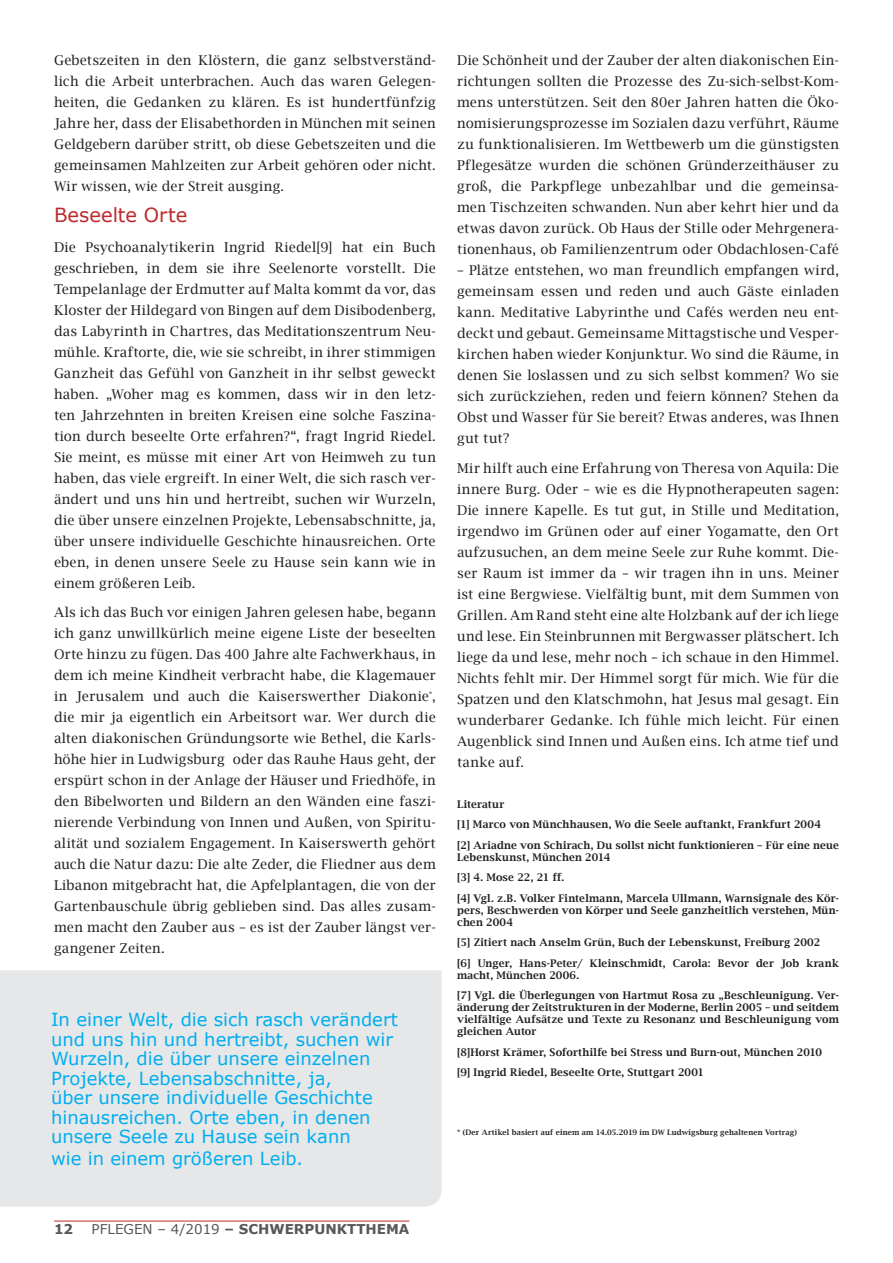
<style>
.page{position:relative;width:893px;height:1263px;background:#fff}
.page>*{position:absolute;margin:0;border:0;box-sizing:border-box;transform-origin:0 0}
.t1{font:19.5px "Verdana";color:#bd2a2d}
.t2{font:18px/19.5px "Verdana";color:#00aeef}
.t3{font:13.5px/21px "Lucida Bright";letter-spacing:.015em;color:#231f20;text-align:justify}
.t4{font:700 13.5px "Verdana";color:#57585a}
.t5{font:600 10.5px/20.5px "Lucida Bright";letter-spacing:.02em;color:#231f20}
.t6{font:600 7.5px "Lucida Bright";letter-spacing:.02em;color:#231f20}
.s1{font-weight:400}
</style>
<div class="page">
<hr style="left:54px;top:1221px;width:355px;height:1px;background:#bd2a2d">
<div style="left:0;top:970px;width:442px;height:236px;background:#e6e7e9"></div>
<p class="t3" style="left:54px;top:50px;width:383px">Gebetszeiten in den Klöstern, die ganz selbstverständ&shy;lich die Arbeit unterbrachen. Auch das waren Gelegen&shy;heiten, die Gedanken zu klären. Es ist hundertfünfzig Jahre her, dass der Elisabethorden in München mit seinen Geldgebern darüber stritt, ob diese Gebetszeiten und die gemeinsamen Mahlzeiten zur Arbeit gehören oder nicht.<br>Wir wissen, wie der Streit ausging.</p>
<h1 class="t1" style="left:54px;top:202px;width:135px">Beseelte Orte</h1>
<p class="t3" style="left:54px;top:236px;width:383px">Die Psychoanalytikerin Ingrid Riedel[9] hat ein Buch geschrieben, in dem sie ihre Seelenorte vorstellt. Die Tempelanlage der Erdmutter auf Malta kommt da vor, das Kloster der Hildegard von Bingen auf dem Disibodenberg, das Labyrinth in Chartres, das Meditationszentrum Neu&shy;mühle. Kraftorte, die, wie sie schreibt, in ihrer stimmigen Ganzheit das Gefühl von Ganzheit in ihr selbst geweckt haben. „Woher mag es kommen, dass wir in den letz&shy;ten Jahrzehnten in breiten Kreisen eine solche Faszina&shy;tion durch beseelte Orte erfahren?“, fragt Ingrid Riedel.<br>Sie meint, es müsse mit einer Art von Heimweh zu tun haben, das viele ergreift. In einer Welt, die sich rasch ver&shy;ändert und uns hin und hertreibt, suchen wir Wurzeln, die über unsere einzelnen Projekte, Lebensabschnitte, ja, über unsere individuelle Geschichte hinausreichen. Orte eben, in denen unsere Seele zu Hause sein kann wie in einem größeren Leib.</p>
<p class="t3" style="left:54px;top:602px;width:383px">Als ich das Buch vor einigen Jahren gelesen habe, begann ich ganz unwillkürlich meine eigene Liste der beseelten Orte hinzu zu fügen. Das 400 Jahre alte Fachwerkhaus, in dem ich meine Kindheit verbracht habe, die Klagemauer in Jerusalem und auch die Kaiserswerther Diakonie<sup>*</sup>, die mir ja eigentlich ein Arbeitsort war. Wer durch die alten diakonischen Gründungsorte wie Bethel, die Karls&shy;höhe hier in Ludwigsburg oder das Rauhe Haus geht, der erspürt schon in der Anlage der Häuser und Friedhöfe, in den Bibelworten und Bildern an den Wänden eine faszi&shy;nierende Verbindung von Innen und Außen, von Spiritu&shy;alität und sozialem Engagement. In Kaiserswerth gehört auch die Natur dazu: Die alte Zeder, die Fliedner aus dem Libanon mitgebracht hat, die Apfelplantagen, die von der Gartenbauschule übrig geblieben sind. Das alles zusam&shy;men macht den Zauber aus – es ist der Zauber längst ver&shy;gangener Zeiten.</p>
<p class="t2" style="left:51px;top:1009px;width:348px">In einer Welt, die sich rasch verändert und uns hin und hertreibt, suchen wir Wurzeln, die über unsere einzelnen Projekte, Lebensabschnitte, ja,<br>über unsere individuelle Geschichte hinausreichen. Orte eben, in denen unsere Seele zu Hause sein kann</p>
<h2 class="t2" style="left:51px;top:1148px;width:254px">wie in einem größeren Leib.</h2>
<p class="t3" style="left:457px;top:50px;width:383px">Die Schönheit und der Zauber der alten diakonischen Ein&shy;richtungen sollten die Prozesse des Zu-sich-selbst-Kom&shy;mens unterstützen. Seit den 80er Jahren hatten die Öko&shy;nomisierungsprozesse im Sozialen dazu verführt, Räume zu funktionalisieren. Im Wettbewerb um die günstigsten Pflegesätze wurden die schönen Gründerzeithäuser zu groß, die Parkpflege unbezahlbar und die gemeinsa&shy;men Tischzeiten schwanden. Nun aber kehrt hier und da etwas davon zurück. Ob Haus der Stille oder Mehrgenera&shy;tionenhaus, ob Familienzentrum oder Obdachlosen-Café</p>
<p class="t3" style="left:457px;top:260px;width:383px">– Plätze entstehen, wo man freundlich empfangen wird, gemeinsam essen und reden und auch Gäste einladen kann. Meditative Labyrinthe und Cafés werden neu ent&shy;deckt und gebaut. Gemeinsame Mittagstische und Vesper&shy;kirchen haben wieder Konjunktur. Wo sind die Räume, in denen Sie loslassen und zu sich selbst kommen? Wo sie sich zurückziehen, reden und feiern können? Stehen da Obst und Wasser für Sie bereit? Etwas anderes, was Ihnen gut tut?</p>
<p class="t3" style="left:457px;top:458px;width:383px">Mir hilft auch eine Erfahrung von Theresa von Aquila: Die innere Burg. Oder – wie es die Hypnotherapeuten sagen:<br>Die innere Kapelle. Es tut gut, in Stille und Meditation, irgendwo im Grünen oder auf einer Yogamatte, den Ort aufzusuchen, an dem meine Seele zur Ruhe kommt. Die&shy;ser Raum ist immer da – wir tragen ihn in uns. Meiner ist eine Bergwiese. Vielfältig bunt, mit dem Summen von Grillen. Am Rand steht eine alte Holzbank auf der ich liege und lese. Ein Steinbrunnen mit Bergwasser plätschert. Ich liege da und lese, mehr noch – ich schaue in den Himmel.<br>Nichts fehlt mir. Der Himmel sorgt für mich. Wie für die Spatzen und den Klatschmohn, hat Jesus mal gesagt. Ein wunderbarer Gedanke. Ich fühle mich leicht. Für einen Augenblick sind Innen und Außen eins. Ich atme tief und tanke auf.</p>
<p class="t5" style="left:457px;top:794px;width:383px">Literatur<br>[1] Marco von Münchhausen, Wo die Seele auftankt, Frankfurt 2004<br>[2] Ariadne von Schirach, Du sollst nicht funktionieren – Für eine neue</p>
<p class="t5" style="left:457px;top:847px;width:383px">Lebenskunst, München 2014<br>[3] 4. Mose 22, 21 ff.<br>[4] Vgl. z.B. Volker Fintelmann, Marcela Ullmann, Warnsignale des Kör-</p>
<p class="t5" style="left:457px;top:904px;width:383px;line-height:12px">pers, Beschwerden von Körper und Seele ganzheitlich verstehen, Mün&shy;chen 2004</p>
<p class="t5" style="left:457px;top:932px;width:383px">[5] Zitiert nach Anselm Grün, Buch der Lebenskunst, Freiburg 2002<br>[6] Unger, Hans-Peter/ Kleinschmidt, Carola: Bevor der Job krank</p>
<p class="t5" style="left:457px;top:965px;width:383px">macht, München 2006.<br>[7] Vgl. die Überlegungen von Hartmut Rosa zu „Beschleunigung. Ver-</p>
<p class="t5" style="left:457px;top:1002px;width:383px;line-height:12px;text-align:justify">änderung der Zeitstrukturen in der Moderne, Berlin 2005 – und seitdem vielfältige Aufsätze und Texte zu Resonanz und Beschleunigung vom gleichen Autor</p>
<p class="t5" style="left:457px;top:1042px;width:366px">[8]Horst Krämer, Soforthilfe bei Stress und Burn-out, München 2010 [9] Ingrid Riedel, Beseelte Orte, Stuttgart 2001</p>
<p class="t6" style="left:457px;top:1128px;width:341px">* (Der Artikel basiert auf einem am 14.05.2019 im DW Ludwigsburg gehaltenen Vortrag)</p>
<p class="t4" style="left:54px;top:1220px;width:21px">12</p>
<p class="t4" style="left:92px;top:1220px;width:319px"><span class="s1">PFLEGEN – 4/2019</span> – SCHWERPUNKTTHEMA</p>
</div>
